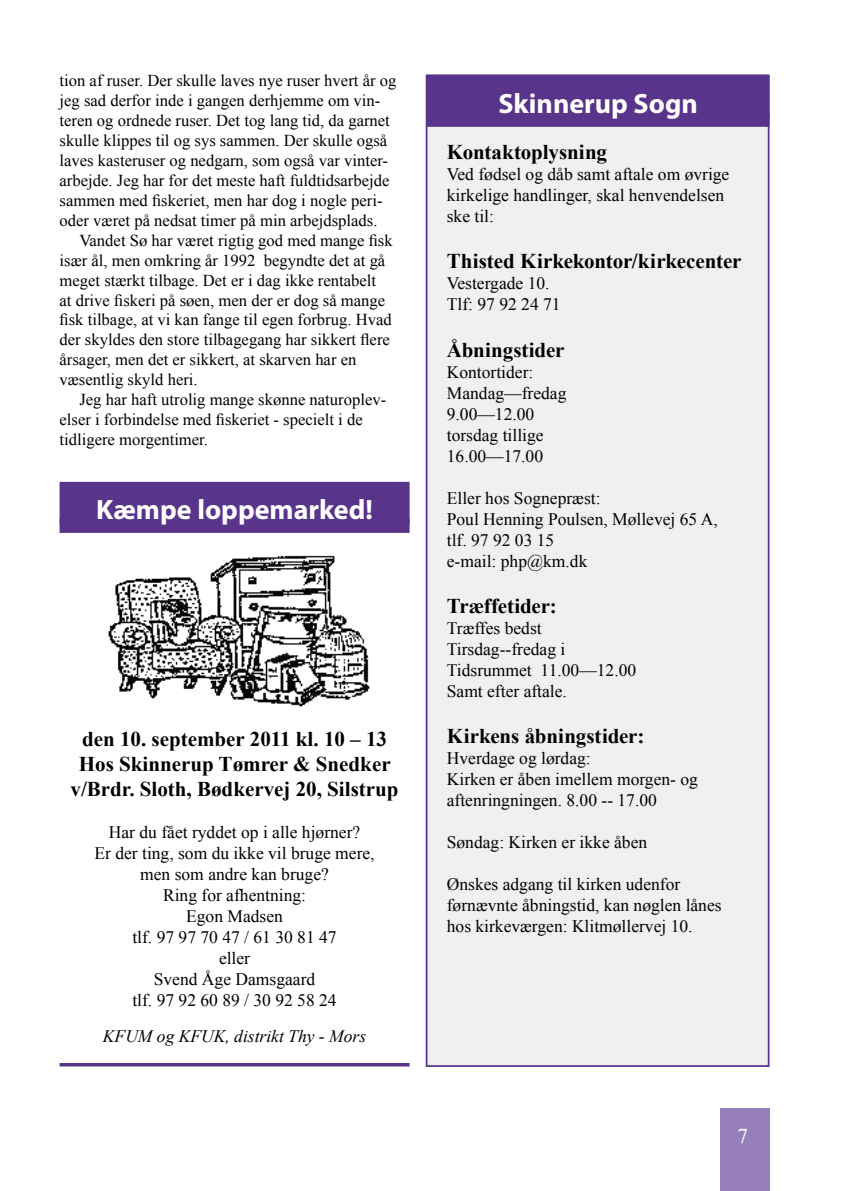
<style>
.page{position:relative;width:844px;height:1191px;background:#fff}
.page>*{position:absolute;margin:0;border:0;box-sizing:border-box;transform-origin:0 0}
.t1{font:700 28px "Myriad Pro";color:#fff}
.t2{font:700 21px/25.2px "Times New Roman";color:#000;text-align:center}
.t3{font:21px "Times New Roman";color:#fff}
.t4{font:17.5px/21px "Times New Roman";color:#000}
.t5{font:italic 17.5px "Times New Roman";color:#000}
.t6{font:16.62px/19.9px "Times New Roman";color:#000}
</style>
<div class="page">
<div style="left:719px;top:1108px;width:50px;height:83px;background:#967eb9"></div>
<div style="left:425px;top:74px;width:344px;height:993px;background:#f0f0f0;border:2px solid #58348b"></div>
<div style="left:427px;top:76px;width:342px;height:42px;background:#58348b"></div>
<div style="left:427px;top:113px;width:342px;height:14px;background:#58348b"></div>
<div style="left:60px;top:482px;width:349px;height:42px;background:#58348b"></div>
<div style="left:60px;top:519px;width:349px;height:14px;background:#58348b"></div>
<hr style="left:60px;top:1063px;width:349px;height:3px;background:#58348b">
<img style="left:108px;top:555px;width:262px;height:152px">
<p class="t6" style="left:60px;top:70px;width:338px">tion af ruser. Der skulle laves nye ruser hvert år og jeg sad derfor inde i gangen derhjemme om vin&shy;teren og ordnede ruser. Det tog lang tid, da garnet skulle klippes til og sys sammen. Der skulle også laves kasteruser og nedgarn, som også var vinter&shy;arbejde. Jeg har for det meste haft fuldtidsarbejde sammen med fiskeriet, men har dog i nogle peri&shy;oder været på nedsat timer på min arbejdsplads.</p>
<p class="t6" style="left:60px;top:230px;width:334px;text-indent:20px">Vandet Sø har været rigtig god med mange fisk især ål, men omkring år 1992 begyndte det at gå meget stærkt tilbage. Det er i dag ikke rentabelt<br>at drive fiskeri på søen, men der er dog så mange fisk tilbage, at vi kan fange til egen forbrug. Hvad der skyldes den store tilbagegang har sikkert flere årsager, men det er sikkert, at skarven har en væsentlig skyld heri.</p>
<p class="t6" style="left:60px;top:389px;width:328px;text-indent:20px">Jeg har haft utrolig mange skønne naturoplev&shy;elser i forbindelse med fiskeriet - specielt i de tidligere morgentimer.</p>
<h1 class="t1" style="left:96px;top:491px;width:278px">Kæmpe loppemarked!</h1>
<p class="t2" style="left:71px;top:725px;width:329px">den 10. september 2011 kl. 10 – 13<br>Hos Skinnerup Tømrer &amp; Snedker v/Brdr. Sloth, Bødkervej 20, Silstrup</p>
<p class="t4" style="left:94px;top:821px;width:281px;text-align:center">Har du fået ryddet op i alle hjørner?<br>Er der ting, som du ikke vil bruge mere, men som andre kan bruge?<br>Ring for afhentning:<br>Egon Madsen<br>tlf. 97 97 70 47 / 61 30 81 47<br>eller<br>Svend Åge Damsgaard<br>tlf. 97 92 60 89 / 30 92 58 24</p>
<p class="t5" style="left:103px;top:1024px;width:264px">KFUM og KFUK, distrikt Thy - Mors</p>
<h1 class="t1" style="left:498px;top:85px;width:201px">Skinnerup Sogn</h1>
<p class="t2" style="left:446px;top:139px;width:162px">Kontaktoplysning</p>
<p class="t4" style="left:446px;top:163px;width:284px">Ved fødsel og dåb samt aftale om øvrige kirkelige handlinger, skal henvendelsen ske til:</p>
<p class="t2" style="left:446px;top:248px;width:296px">Thisted Kirkekontor/kirkecenter</p>
<p class="t4" style="left:446px;top:273px;width:115px">Vestergade 10.<br>Tlf: 97 92 24 71</p>
<p class="t2" style="left:446px;top:336px;width:119px">Åbningstider</p>
<p class="t4" style="left:446px;top:361px;width:121px">Kontortider:<br>Mandag—fredag<br>9.00—12.00 torsdag tillige<br>16.00—17.00</p>
<p class="t4" style="left:446px;top:487px;width:272px">Eller hos Sognepræst:<br>Poul Henning Poulsen, Møllevej 65 A, tlf. 97 92 03 15<br>e-mail: php@km.dk</p>
<p class="t2" style="left:446px;top:592px;width:111px">Træffetider:</p>
<p class="t4" style="left:446px;top:617px;width:191px">Træffes bedst<br>Tirsdag--fredag i<br>Tidsrummet 11.00—12.00<br>Samt efter aftale.</p>
<p class="t2" style="left:446px;top:723px;width:199px">Kirkens åbningstider:</p>
<p class="t4" style="left:446px;top:747px;width:252px">Hverdage og lørdag:<br>Kirken er åben imellem morgen- og aftenringningen. 8.00 -- 17.00</p>
<p class="t4" style="left:446px;top:831px;width:202px">Søndag: Kirken er ikke åben</p>
<p class="t4" style="left:446px;top:873px;width:276px">Ønskes adgang til kirken udenfor førnævnte åbningstid, kan nøglen lånes hos kirkeværgen: Klitmøllervej 10.</p>
<p class="t3" style="left:737px;top:1121px;width:12px">7</p>
</div>
